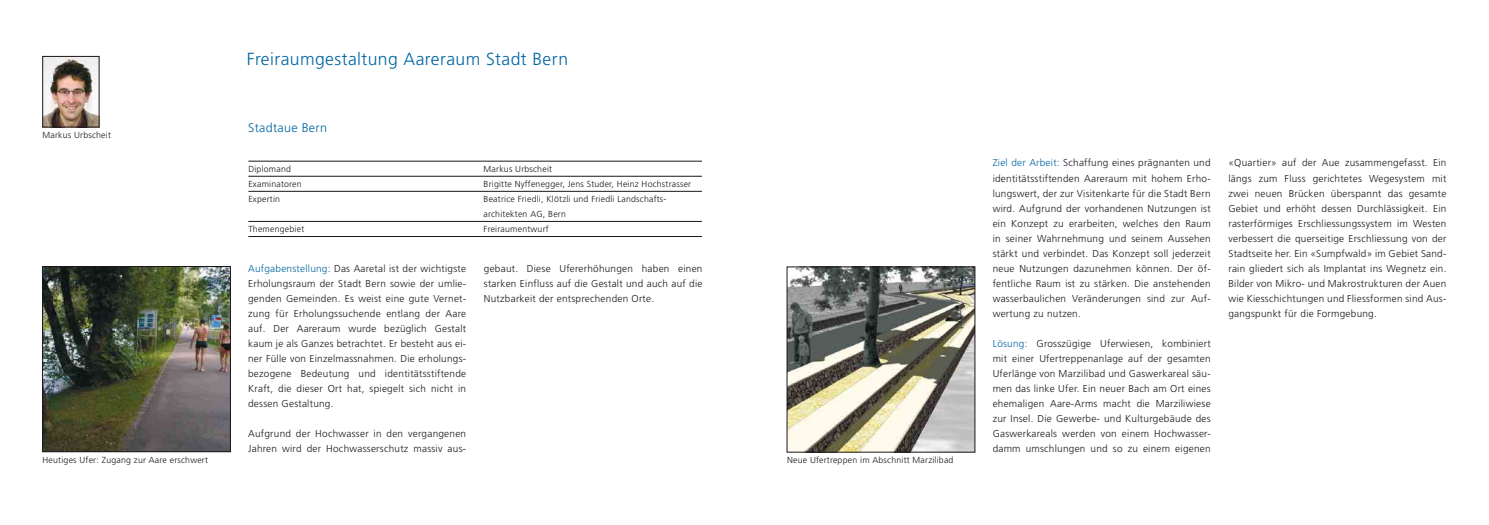
<style>
.page{position:relative;width:1489px;height:525px;background:#fff}
.page>*{position:absolute;margin:0;border:0;box-sizing:border-box;transform-origin:0 0}
.t1{font:300 17.5px "Frutiger";letter-spacing:.025em;color:#0065a2}
.t2{font:300 12.5px "Frutiger";letter-spacing:.025em;color:#0065a2}
.t3{font:300 10px/15px "Frutiger";letter-spacing:.025em;color:#1a171b;text-align:justify}
.t4{font:300 8.75px/15px "Frutiger";letter-spacing:.025em;color:#1a171b}
.s1{color:#0065a2}
</style>
<div class="page">
<img style="left:44px;top:268px;width:184px;height:181px">
<div style="left:42px;top:266px;width:188px;height:185px;border:1px solid #1a171b"></div>
<hr style="left:248px;top:161px;width:454px;height:1px;background:#1a171b">
<hr style="left:248px;top:176px;width:454px;height:1px;background:#1a171b">
<hr style="left:248px;top:191px;width:454px;height:1px;background:#1a171b">
<hr style="left:248px;top:221px;width:454px;height:1px;background:#1a171b">
<hr style="left:248px;top:236px;width:235px;height:1px;background:#1a171b">
<hr style="left:483px;top:236px;width:219px;height:1px;background:#1a171b">
<img style="left:45px;top:58px;width:52px;height:67px">
<div style="left:43px;top:56px;width:56px;height:71px;border:1px solid #1a171b"></div>
<img style="left:788px;top:268px;width:185px;height:182px">
<div style="left:786px;top:266px;width:189px;height:186px;border:1px solid #1a171b"></div>
<p class="t4" style="left:43px;top:128px;width:70px">Markus Urbscheit</p>
<p class="t4" style="left:43px;top:453px;width:167px">Heutiges Ufer: Zugang zur Aare erschwert</p>
<h1 class="t1" style="left:247px;top:51px;width:323px">Freiraumgestaltung Aareraum Stadt Bern</h1>
<p class="t2" style="left:248px;top:123px;width:80px">Stadtaue Bern</p>
<p class="t4" style="left:248px;top:162px;width:44px">Diplomand</p>
<p class="t4" style="left:483px;top:162px;width:70px">Markus Urbscheit</p>
<p class="t4" style="left:248px;top:177px;width:55px">Examinatoren</p>
<p class="t4" style="left:483px;top:177px;width:209px">Brigitte Nyffenegger, Jens Studer, Heinz Hochstrasser</p>
<p class="t4" style="left:248px;top:192px;width:33px">Expertin</p>
<p class="t4" style="left:483px;top:192px;width:184px">Beatrice Friedli, Klötzli und Friedli Landschafts&shy;architekten AG, Bern</p>
<p class="t4" style="left:248px;top:222px;width:57px">Themengebiet</p>
<p class="t4" style="left:483px;top:222px;width:67px">Freiraumentwurf</p>
<p class="t3" style="left:248px;top:261px;width:219px"><span class="s1">Aufgabenstellung:</span> Das Aaretal ist der wichtigste Erholungsraum der Stadt Bern sowie der umlie&shy;genden Gemeinden. Es weist eine gute Vernet&shy;zung für Erholungssuchende entlang der Aare auf. Der Aareraum wurde bezüglich Gestalt kaum je als Ganzes betrachtet. Er besteht aus ei&shy;ner Fülle von Einzelmassnahmen. Die erholungs&shy;bezogene Bedeutung und identitätsstiftende Kraft, die dieser Ort hat, spiegelt sich nicht in dessen Gestaltung.</p>
<p class="t3" style="left:248px;top:426px;width:219px">Aufgrund der Hochwasser in den vergangenen<br>Jahren wird der Hochwasserschutz massiv aus-</p>
<p class="t3" style="left:484px;top:261px;width:220px">gebaut. Diese Ufererhöhungen haben einen starken Einfluss auf die Gestalt und auch auf die Nutzbarkeit der entsprechenden Orte.</p>
<p class="t4" style="left:787px;top:453px;width:168px">Neue Ufertreppen im Abschnitt Marzilibad</p>
<p class="t3" style="left:992px;top:156px;width:219px"><span class="s1">Ziel der Arbeit:</span> Schaffung eines prägnanten und identitätsstiftenden Aareraum mit hohem Erho&shy;lungswert, der zur Visitenkarte für die Stadt Bern wird. Aufgrund der vorhandenen Nutzungen ist ein Konzept zu erarbeiten, welches den Raum in seiner Wahrnehmung und seinem Aussehen stärkt und verbindet. Das Konzept soll jederzeit neue Nutzungen dazunehmen können. Der öf&shy;fentliche Raum ist zu stärken. Die anstehenden wasserbaulichen Veränderungen sind zur Auf&shy;wertung zu nutzen.</p>
<p class="t3" style="left:992px;top:336px;width:219px"><span class="s1">Lösung:</span> Grosszügige Uferwiesen, kombiniert mit einer Ufertreppenanlage auf der gesamten Uferlänge von Marzilibad und Gaswerkareal säu&shy;men das linke Ufer. Ein neuer Bach am Ort eines ehemaligen Aare-Arms macht die Marziliwiese zur Insel. Die Gewerbe- und Kulturgebäude des Gaswerkareals werden von einem Hochwasser&shy;damm umschlungen und so zu einem eigenen</p>
<p class="t3" style="left:1228px;top:156px;width:219px">«Quartier» auf der Aue zusammengefasst. Ein längs zum Fluss gerichtetes Wegesystem mit zwei neuen Brücken überspannt das gesamte Gebiet und erhöht dessen Durchlässigkeit. Ein rasterförmiges Erschliessungssystem im Westen verbessert die querseitige Erschliessung von der Stadtseite her. Ein «Sumpfwald» im Gebiet Sand&shy;rain gliedert sich als Implantat ins Wegnetz ein.<br>Bilder von Mikro- und Makrostrukturen der Auen wie Kiesschichtungen und Fliessformen sind Aus&shy;gangspunkt für die Formgebung.</p>
</div>
